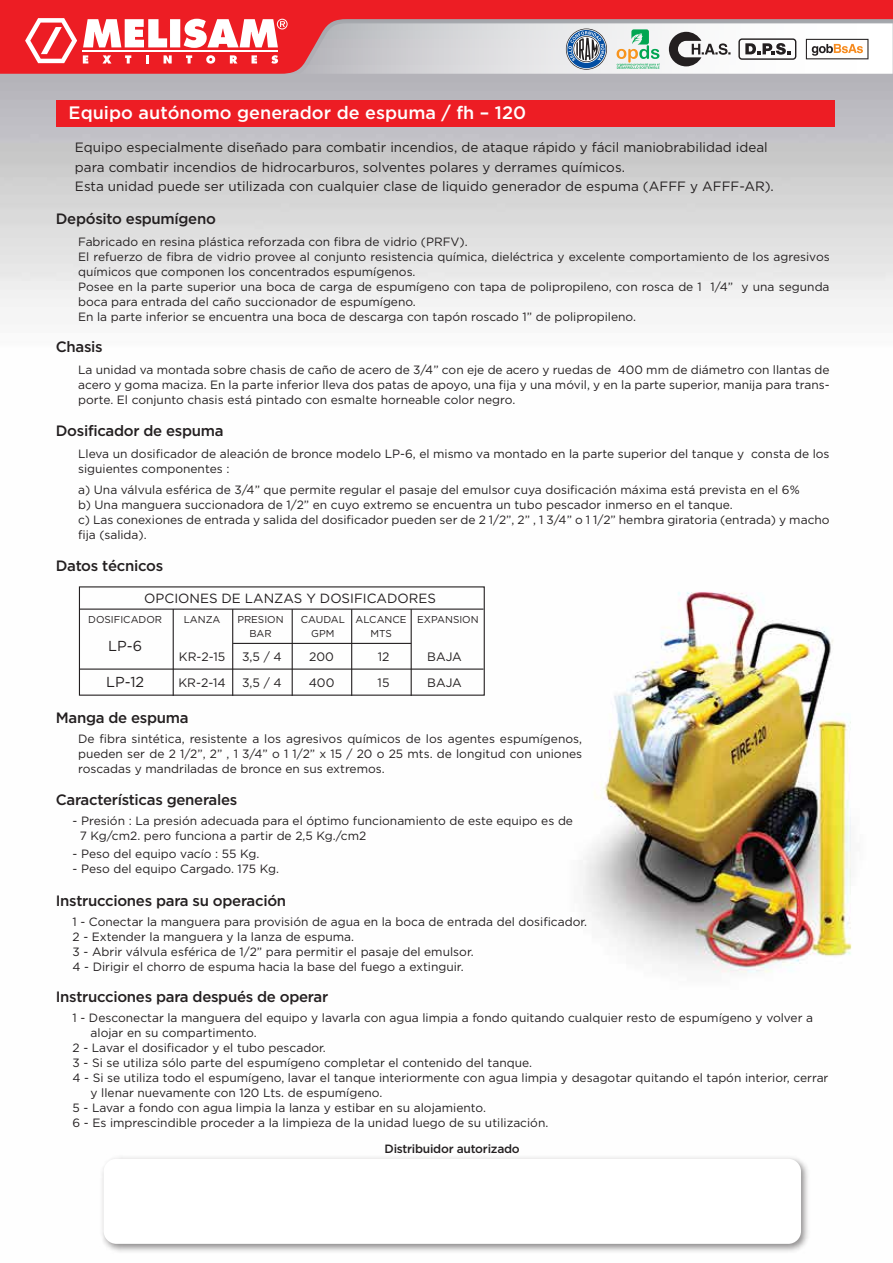
<style>
.page{position:relative;width:893px;height:1263px;background:#fff}
.page>*{position:absolute;margin:0;border:0;box-sizing:border-box;transform-origin:0 0}
.t1{font:500 18px "Gotham";color:#fff}
.t2{font:500 15px "Gotham";letter-spacing:-.02em;color:#231f20}
.t3{font:14.4px "Gotham";color:#231f20}
.t4{font:13.5px/19.5px "Gotham";color:#231f20}
.t5{font:13.35px "Gotham";color:#231f20}
.t6{font:12.3px/26.8px "Gotham";color:#231f20}
.t7{font:12px/15px "Gotham";color:#231f20}
.t8{font:500 12px "Gotham";letter-spacing:-.02em;color:#231f20}
.t9{font:10.05px "Gotham";color:#231f20}
</style>
<div class="page">
<img style="left:0;top:74px;width:893px;height:899px">
<svg style="left:0;top:0;width:893px;height:74px;background:#e72a31"></svg>
<svg style="left:25px;top:18px;width:52px;height:45px"></svg>
<svg style="left:83px;top:19px;width:205px;height:29px"></svg>
<hr style="left:83px;top:51px;width:195px;height:1px;background:#fff">
<svg style="left:83px;top:55px;width:5px;height:9px"></svg>
<svg style="left:102px;top:55px;width:9px;height:9px"></svg>
<svg style="left:125px;top:55px;width:6px;height:9px"></svg>
<svg style="left:146px;top:55px;width:3px;height:9px"></svg>
<svg style="left:164px;top:55px;width:8px;height:9px"></svg>
<svg style="left:186px;top:55px;width:6px;height:9px"></svg>
<svg style="left:206px;top:55px;width:9px;height:9px"></svg>
<svg style="left:230px;top:55px;width:7px;height:9px"></svg>
<svg style="left:252px;top:55px;width:5px;height:9px"></svg>
<svg style="left:271px;top:55px;width:7px;height:9px"></svg>
<div style="left:57px;top:100px;width:778px;height:26px;background:#ed1d24"></div>
<img style="left:102px;top:1157px;width:706px;height:95px">
<div style="left:104px;top:1159px;width:697px;height:85px;background:#fff;border-radius:13px"></div>
<svg style="left:300px;top:23px;width:593px;height:51px"></svg>
<hr style="left:79px;top:608px;width:405px;height:2px;background:#231f20">
<hr style="left:233px;top:643px;width:178px;height:1px;background:#231f20">
<hr style="left:79px;top:668px;width:405px;height:2px;background:#231f20">
<hr style="left:173px;top:609px;width:1px;height:87px;background:#231f20">
<hr style="left:232px;top:609px;width:1px;height:87px;background:#231f20">
<hr style="left:292px;top:609px;width:1px;height:87px;background:#231f20">
<hr style="left:351px;top:609px;width:1px;height:87px;background:#231f20">
<hr style="left:411px;top:609px;width:1px;height:87px;background:#231f20">
<h1 class="t1" style="left:69px;top:102px;width:459px">Equipo autónomo generador de espuma / fh – 120</h1>
<p class="t4" style="left:75px;top:137px;width:700px">Equipo especialmente diseñado para combatir incendios, de ataque rápido y fácil maniobrabilidad ideal para combatir incendios de hidrocarburos, solventes polares y derrames químicos.<br>Esta unidad puede ser utilizada con cualquier clase de liquido generador de espuma (AFFF y AFFF-AR).</p>
<p class="t2" style="left:56px;top:211px;width:162px">Depósito espumígeno</p>
<p class="t7" style="left:78px;top:234px;width:753px">Fabricado en resina plástica reforzada con fibra de vidrio (PRFV).<br>El refuerzo de fibra de vidrio provee al conjunto resistencia química, dieléctrica y excelente comportamiento de los agresivos químicos que componen los concentrados espumígenos.<br>Posee en la parte superior una boca de carga de espumígeno con tapa de polipropileno, con rosca de 1 1/4” y una segunda boca para entrada del caño succionador de espumígeno.<br>En la parte inferior se encuentra una boca de descarga con tapón roscado 1” de polipropileno.</p>
<p class="t2" style="left:56px;top:338px;width:48px">Chasis</p>
<p class="t7" style="left:78px;top:362px;width:753px;text-align:justify">La unidad va montada sobre chasis de caño de acero de 3/4” con eje de acero y ruedas de 400 mm de diámetro con llantas de acero y goma maciza. En la parte inferior lleva dos patas de apoyo, una fija y una móvil, y en la parte superior, manija para trans&shy;porte. El conjunto chasis está pintado con esmalte horneable color negro.</p>
<p class="t2" style="left:56px;top:422px;width:169px">Dosificador de espuma</p>
<p class="t7" style="left:78px;top:446px;width:753px">Lleva un dosificador de aleación de bronce modelo LP-6, el mismo va montado en la parte superior del tanque y consta de los siguientes componentes :</p>
<p class="t7" style="left:78px;top:482px;width:753px">a) Una válvula esférica de 3/4” que permite regular el pasaje del emulsor cuya dosificación máxima está prevista en el 6%<br>b) Una manguera succionadora de 1/2” en cuyo extremo se encuentra un tubo pescador inmerso en el tanque.<br>c) Las conexiones de entrada y salida del dosificador pueden ser de 2 1/2”, 2” , 1 3/4” o 1 1/2” hembra giratoria (entrada) y macho fija (salida).</p>
<p class="t2" style="left:56px;top:557px;width:109px">Datos técnicos</p>
<p class="t5" style="left:144px;top:590px;width:293px">OPCIONES DE LANZAS Y DOSIFICADORES</p>
<p class="t9" style="left:88px;top:613px;width:75px">DOSIFICADOR</p>
<p class="t3" style="left:108px;top:636px;width:35px">LP-6</p>
<p class="t6" style="left:179px;top:642px;width:48px">KR-2-15</p>
<p class="t6" style="left:242px;top:642px;width:41px">3,5 / 4<br>3,5 / 4</p>
<p class="t6" style="left:309px;top:642px;width:27px">200<br>400</p>
<p class="t6" style="left:378px;top:642px;width:13px">12<br>15</p>
<p class="t6" style="left:427px;top:642px;width:36px">BAJA</p>
<p class="t9" style="left:184px;top:613px;width:38px">LANZA</p>
<p class="t9" style="left:237px;top:613px;width:48px">PRESION</p>
<p class="t9" style="left:301px;top:613px;width:107px">CAUDAL ALCANCE</p>
<p class="t9" style="left:249px;top:627px;width:24px">BAR</p>
<p class="t9" style="left:311px;top:627px;width:25px">GPM</p>
<p class="t9" style="left:370px;top:627px;width:23px">MTS</p>
<p class="t9" style="left:417px;top:613px;width:63px">EXPANSION</p>
<p class="t3" style="left:106px;top:673px;width:39px">LP-12</p>
<p class="t6" style="left:179px;top:669px;width:49px">KR-2-14</p>
<p class="t6" style="left:427px;top:669px;width:36px">BAJA</p>
<p class="t2" style="left:56px;top:709px;width:134px">Manga de espuma</p>
<p class="t7" style="left:78px;top:731px;width:506px;text-align:justify">De fibra sintética, resistente a los agresivos químicos de los agentes espumígenos, pueden ser de 2 1/2”, 2” , 1 3/4” o 1 1/2” x 15 / 20 o 25 mts. de longitud con uniones roscadas y mandriladas de bronce en sus extremos.</p>
<p class="t2" style="left:56px;top:791px;width:183px">Características generales</p>
<p class="t7" style="left:80px;top:813px;width:495px;text-indent:-7px">- Presión : La presión adecuada para el óptimo funcionamiento de este equipo es de<br>7 Kg/cm2. pero funciona a partir de 2,5 Kg./cm2</p>
<p class="t7" style="left:73px;top:846px;width:188px">- Peso del equipo vacío : 55 Kg.</p>
<p class="t7" style="left:73px;top:861px;width:208px">- Peso del equipo Cargado. 175 Kg.</p>
<p class="t2" style="left:56px;top:892px;width:232px">Instrucciones para su operación</p>
<p class="t7" style="left:73px;top:914px;width:516px">1 - Conectar la manguera para provisión de agua en la boca de entrada del dosificador.<br>2 - Extender la manguera y la lanza de espuma.<br>3 - Abrir válvula esférica de 1/2” para permitir el pasaje del emulsor.<br>4 - Dirigir el chorro de espuma hacia la base del fuego a extinguir.</p>
<p class="t2" style="left:56px;top:988px;width:274px">Instrucciones para después de operar</p>
<p class="t7" style="left:73px;top:1010px;width:742px">1 - Desconectar la manguera del equipo y lavarla con agua limpia a fondo quitando cualquier resto de espumígeno y volver a</p>
<p class="t7" style="left:91px;top:1025px;width:168px">alojar en su compartimento.</p>
<p class="t7" style="left:73px;top:1040px;width:255px">2 - Lavar el dosificador y el tubo pescador.</p>
<p class="t7" style="left:73px;top:1055px;width:461px">3 - Si se utiliza sólo parte del espumígeno completar el contenido del tanque.</p>
<p class="t7" style="left:73px;top:1070px;width:757px">4 - Si se utiliza todo el espumígeno, lavar el tanque interiormente con agua limpia y desagotar quitando el tapón interior, cerrar</p>
<p class="t7" style="left:91px;top:1085px;width:293px">y llenar nuevamente con 120 Lts. de espumígeno.</p>
<p class="t7" style="left:73px;top:1100px;width:415px">5 - Lavar a fondo con agua limpia la lanza y estibar en su alojamiento.</p>
<p class="t7" style="left:73px;top:1115px;width:477px">6 - Es imprescindible proceder a la limpieza de la unidad luego de su utilización.</p>
<p class="t8" style="left:385px;top:1142px;width:137px">Distribuidor autorizado</p>
</div>
